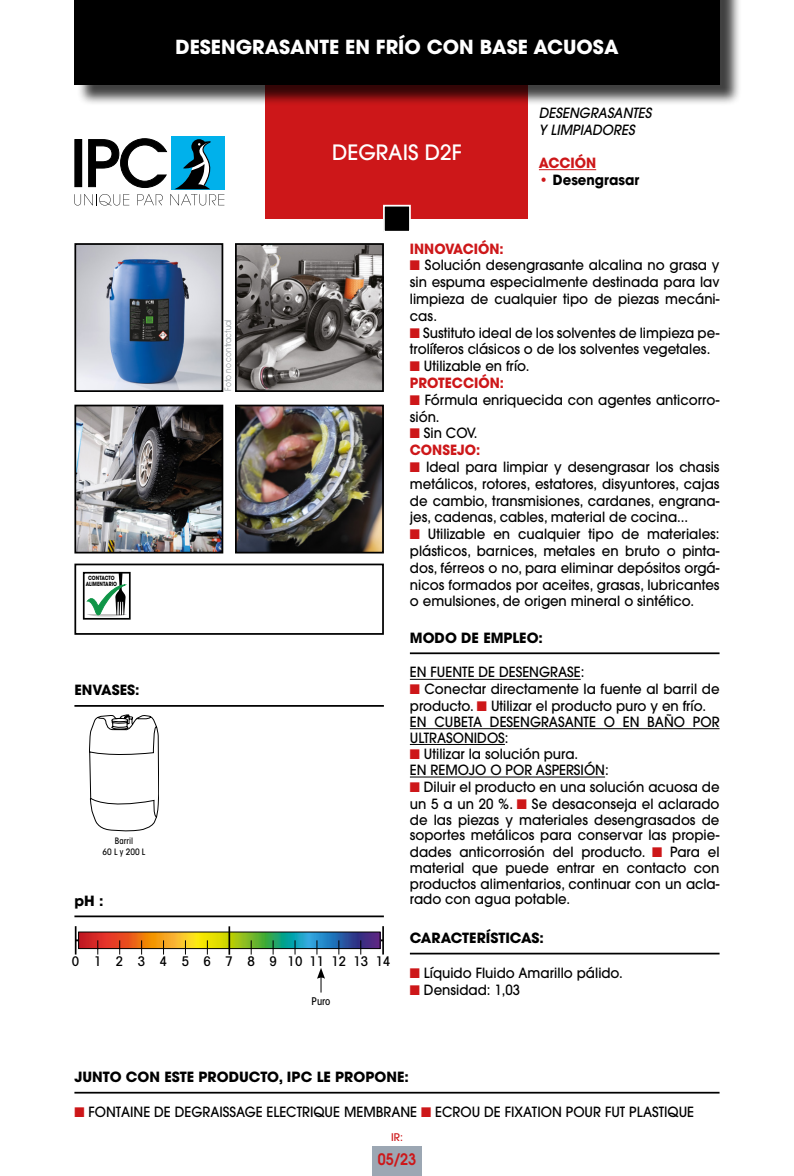
<style>
.page{position:relative;width:794px;height:1176px;background:#fff}
.page>*{position:absolute;margin:0;border:0;box-sizing:border-box;transform-origin:0 0}
.t1{font:500 21px "ITC Avant Garde Std";color:#fff}
.t2{font:700 19.25px "ITC Avant Garde Std";color:#fff}
.t3{font:600 15.75px "ITC Avant Garde Std";color:#cd1719;scale:.9 1}
.t4{font:500 14px/16.8px "ITC Avant Garde Std";color:#000;text-align:justify;scale:.95 1}
.t5{font:700 14px "ITC Avant Garde Std";color:#000}
.t6{font:700 14px "ITC Avant Garde Std";color:#cd1719;scale:.95 1}
.t7{font:italic 500 14px/16.8px "ITC Avant Garde Std";color:#000;scale:.95 1}
.t8{font:700 14px "ITC Avant Garde Std";color:#000;scale:.95 1}
.t9{font:500 condensed 13.3px "Avant Garde";letter-spacing:.265em;color:#000}
.t10{font:500 condensed 10.5px "ITC Avant Garde Std";color:#000}
.t11{font:500 10.5px "ITC Avant Garde Std";color:#cd1719}
.t12{font:8.75px "ITC Avant Garde Std";color:#91989c;scale:.85 1}
.t13{font:500 condensed 8.75px "ITC Avant Garde Std";color:#000}
.t14{font:700 5.77px/6.1px "Avant Garde";color:#000;text-align:center;scale:.8 1}
.s1{color:#cd1719}
</style>
<div class="page">
<div style="left:74px;top:563px;width:310px;height:72px;border:2px solid #000"></div>
<div style="left:266px;top:79px;width:262px;height:140px;background:#cd1719"></div>
<div style="left:372px;top:1146px;width:50px;height:30px;background:#9ca7b3"></div>
<div style="left:171px;top:136px;width:53px;height:53px;background:#00b1eb"></div>
<svg style="left:74px;top:138px;width:150px;height:67px"></svg>
<div style="left:384px;top:206px;width:26px;height:26px;background:#000"></div>
<div style="left:383px;top:205px;width:28px;height:28px;border:2px solid #fff"></div>
<div style="left:77px;top:0;width:664px;height:106px;background:#000;opacity:.75"></div>
<div style="left:74px;top:0;width:645px;height:84px;background:#000"></div>
<hr style="left:539px;top:169px;width:57px;height:1px;background:#cd1719">
<div style="left:83px;top:572px;width:48px;height:47px;border:2px solid #000"></div>
<svg style="left:86px;top:572px;width:41px;height:48px"></svg>
<hr style="left:410px;top:679px;width:171px;height:1px;background:#000">
<hr style="left:410px;top:728px;width:309px;height:1px;background:#000">
<hr style="left:410px;top:744px;width:95px;height:1px;background:#000">
<hr style="left:410px;top:777px;width:195px;height:1px;background:#000">
<hr style="left:74px;top:705px;width:310px;height:2px;background:#000">
<hr style="left:410px;top:652px;width:309px;height:2px;background:#000">
<hr style="left:410px;top:952px;width:309px;height:2px;background:#000">
<hr style="left:74px;top:1092px;width:645px;height:1px;background:#000">
<hr style="left:74px;top:915px;width:310px;height:2px;background:#000">
<hr style="left:76px;top:939px;width:307px;height:2px;background:#000">
<svg style="left:75px;top:926px;width:306px;height:29px"></svg>
<hr style="left:228px;top:926px;width:2px;height:28px;background:#000">
<hr style="left:382px;top:926px;width:2px;height:28px;background:#000">
<svg style="left:317px;top:968px;width:8px;height:24px"></svg>
<svg style="left:89px;top:715px;width:70px;height:116px"></svg>
<img style="left:77px;top:246px;width:143px;height:143px">
<div style="left:74px;top:243px;width:149px;height:149px;border:2px solid #000"></div>
<img style="left:77px;top:408px;width:143px;height:142px">
<div style="left:74px;top:405px;width:149px;height:148px;border:2px solid #000"></div>
<img style="left:238px;top:246px;width:143px;height:143px">
<div style="left:235px;top:243px;width:149px;height:149px;border:2px solid #000"></div>
<img style="left:238px;top:408px;width:143px;height:142px">
<div style="left:235px;top:405px;width:149px;height:148px;border:2px solid #000"></div>
<p class="t2" style="left:175px;top:34px;width:445px">DESENGRASANTE EN FRÍO CON BASE ACUOSA</p>
<p class="t14" style="left:86px;top:574px;width:41px">CONTACTO<br>ALIMENTARIO</p>
<p class="t5" style="left:74px;top:681px;width:67px">ENVASES:</p>
<p class="t13" style="left:115px;top:836px;width:20px">Barril</p>
<p class="t13" style="left:103px;top:846px;width:44px">60 L y 200 L</p>
<p class="t5" style="left:74px;top:891px;width:31px">pH :</p>
<p class="t12" style="left:223px;top:391px;width:86px;rotate:-90deg">Foto no contractual</p>
<p class="t1" style="left:332px;top:139px;width:131px">DEGRAIS D2F</p>
<p class="t7" style="left:539px;top:104px;width:120px">DESENGRASANTES<br>Y LIMPIADORES</p>
<p class="t6" style="left:539px;top:154px;width:62px">ACCIÓN</p>
<p class="t8" style="left:539px;top:171px;width:107px"><span class="s1">•</span> Desengrasar</p>
<p class="t6" style="left:410px;top:239px;width:100px">INNOVACIÓN:</p>
<p class="t4" style="left:410px;top:257px;width:327px"><span class="s1">■</span> Solución desengrasante alcalina no grasa y sin espuma especialmente destinada para lav limpieza de cualquier tipo de piezas mecáni&shy;cas.</p>
<p class="t4" style="left:410px;top:324px;width:327px"><span class="s1">■</span> Sustituto ideal de los solventes de limpieza pe&shy;trolíferos clásicos o de los solventes vegetales.</p>
<p class="t4" style="left:410px;top:357px;width:127px"><span class="s1">■</span> Utilizable en frío.</p>
<p class="t6" style="left:410px;top:373px;width:101px">PROTECCIÓN:</p>
<p class="t4" style="left:410px;top:391px;width:327px"><span class="s1">■</span> Fórmula enriquecida con agentes anticorro&shy;sión.</p>
<p class="t4" style="left:410px;top:425px;width:73px"><span class="s1">■</span> Sin COV.</p>
<p class="t6" style="left:410px;top:441px;width:76px">CONSEJO:</p>
<p class="t4" style="left:410px;top:458px;width:327px"><span class="s1">■</span> Ideal para limpiar y desengrasar los chasis metálicos, rotores, estatores, disyuntores, cajas de cambio, transmisiones, cardanes, engrana&shy;jes, cadenas, cables, material de cocina...</p>
<p class="t4" style="left:410px;top:525px;width:327px"><span class="s1">■</span> Utilizable en cualquier tipo de materiales: plásticos, barnices, metales en bruto o pinta&shy;dos, férreos o no, para eliminar depósitos orgá&shy;nicos formados por aceites, grasas, lubricantes o emulsiones, de origen mineral o sintético.</p>
<p class="t5" style="left:410px;top:628px;width:135px">MODO DE EMPLEO:</p>
<p class="t4" style="left:410px;top:664px;width:185px">EN FUENTE DE DESENGRASE:</p>
<p class="t4" style="left:410px;top:680px;width:327px"><span class="s1">■</span> Conectar directamente la fuente al barril de producto. <span class="s1">■</span> Utilizar el producto puro y en frío.</p>
<p class="t4" style="left:410px;top:714px;width:327px;line-height:15.8px">EN CUBETA DESENGRASANTE O EN BAÑO POR<br>ULTRASONIDOS:</p>
<p class="t4" style="left:410px;top:746px;width:179px"><span class="s1">■</span> Utilizar la solución pura.</p>
<p class="t4" style="left:410px;top:761px;width:211px">EN REMOJO O POR ASPERSIÓN:</p>
<p class="t4" style="left:410px;top:778px;width:327px;line-height:16.1px"><span class="s1">■</span> Diluir el producto en una solución acuosa de un 5 a un 20 %. <span class="s1">■</span> Se desaconseja el aclarado de las piezas y materiales desengrasados de soportes metálicos para conservar las propie&shy;dades anticorrosión del producto. <span class="s1">■</span> Para el material que puede entrar en contacto con productos alimentarios, continuar con un acla&shy;rado con agua potable.</p>
<p class="t5" style="left:410px;top:928px;width:136px">CARACTERÍSTICAS:</p>
<p class="t9" style="left:72px;top:953px;width:320px">0 1 2 3 4 5 6 7 8 91011121314</p>
<p class="t10" style="left:312px;top:994px;width:20px">Puro</p>
<p class="t4" style="left:410px;top:964px;width:226px"><span class="s1">■</span> Líquido Fluido Amarillo pálido.</p>
<p class="t4" style="left:410px;top:981px;width:118px"><span class="s1">■</span> Densidad: 1,03</p>
<p class="t5" style="left:74px;top:1067px;width:336px">JUNTO CON ESTE PRODUCTO, IPC LE PROPONE:</p>
<p class="t4" style="left:74px;top:1103px;width:654px"><span class="s1">■</span> FONTAINE DE DEGRAISSAGE ELECTRIQUE MEMBRANE <span class="s1">■</span> ECROU DE FIXATION POUR FUT PLASTIQUE</p>
<p class="t11" style="left:391px;top:1130px;width:13px">IR:</p>
<p class="t3" style="left:378px;top:1149px;width:44px">05/23</p>
</div>
